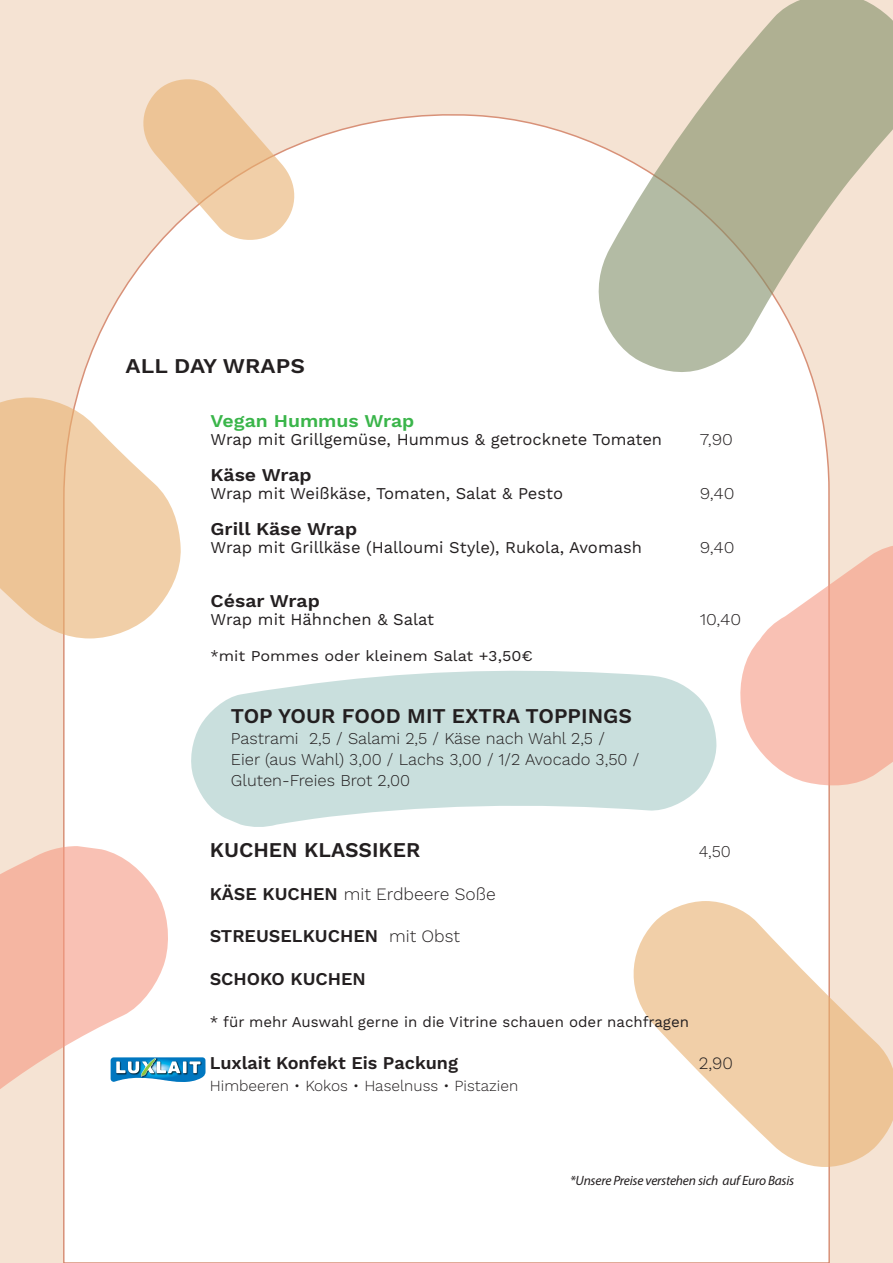
<style>
.page{position:relative;width:893px;height:1263px;background:#f5e3d3}
.page>*{position:absolute;margin:0;border:0;box-sizing:border-box;transform-origin:0 0}
.t1{font:600 21px "Work Sans";color:#231f20}
.t2{font:600 21px "Work Sans";color:#231f20;scale:1.08 1}
.t3{font:600 18px "Work Sans";color:#231f20}
.t4{font:600 18px "Work Sans";color:#231f20;scale:1.08 1}
.t5{font:600 18px "Work Sans";color:#3ab54a;scale:1.08 1}
.t6{font:300 17.4px "Work Sans";color:#231f20}
.t7{font:16.5px "Work Sans";color:#231f20}
.t8{font:300 16.5px/21px "Work Sans";color:#231f20}
.t9{font:300 16.5px "Work Sans";color:#231f20;scale:1.08 1}
.t10{font:300 15.45px "Work Sans";color:#231f20}
.t11{font:15px "Work Sans";color:#231f20}
.t12{font:15px "Work Sans";color:#231f20;scale:.96 1}
.t13{font:italic 13.5px "Myriad Pro";letter-spacing:-.015em;color:#231f20}
.s1{font-weight:600;font-size:18px}
.s2{font-weight:300;font-size:17.4px}
</style>
<div class="page">
<div style="left:63px;top:114px;width:768px;height:1149px;background:#fff"></div>
<svg style="left:143px;top:79px;width:151px;height:161px"></svg>
<svg style="left:599px;top:0;width:294px;height:372px"></svg>
<svg style="left:740px;top:543px;width:153px;height:242px"></svg>
<svg style="left:0;top:397px;width:181px;height:241px"></svg>
<svg style="left:634px;top:901px;width:259px;height:266px;fill:#f1cfa8"></svg>
<svg style="left:0;top:846px;width:206px;height:255px"></svg>
<svg style="left:191px;top:671px;width:525px;height:156px;fill:#c9dfdd"></svg>
<p class="t2" style="left:126px;top:354px;width:168px">ALL DAY WRAPS</p>
<p class="t5" style="left:211px;top:411px;width:190px">Vegan Hummus Wrap</p>
<p class="t7" style="left:211px;top:430px;width:453px">Wrap mit Grillgemüse, Hummus &amp; getrocknete Tomaten</p>
<p class="t9" style="left:700px;top:430px;width:32px">7,90</p>
<p class="t4" style="left:211px;top:465px;width:95px">Käse Wrap</p>
<p class="t7" style="left:211px;top:484px;width:354px">Wrap mit Weißkäse, Tomaten, Salat &amp; Pesto</p>
<p class="t9" style="left:700px;top:484px;width:34px">9,40</p>
<p class="t4" style="left:211px;top:519px;width:137px">Grill Käse Wrap</p>
<p class="t7" style="left:211px;top:538px;width:433px">Wrap mit Grillkäse (Halloumi Style), Rukola, Avomash</p>
<p class="t9" style="left:700px;top:538px;width:34px">9,40</p>
<p class="t4" style="left:211px;top:591px;width:103px">César Wrap</p>
<p class="t7" style="left:211px;top:610px;width:225px">Wrap mit Hähnchen &amp; Salat</p>
<p class="t9" style="left:700px;top:610px;width:40px">10,40</p>
<p class="t12" style="left:211px;top:647px;width:337px">*mit Pommes oder kleinem Salat +3,50€</p>
<p class="t1" style="left:231px;top:703px;width:402px">TOP YOUR FOOD MIT EXTRA TOPPINGS</p>
<p class="t8" style="left:231px;top:728px;width:410px">Pastrami 2,5 / Salami 2,5 / Käse nach Wahl 2,5 /<br>Eier (aus Wahl) 3,00 / Lachs 3,00 / 1/2 Avocado 3,50 /<br>Gluten-Freies Brot 2,00</p>
<p class="t1" style="left:210px;top:838px;width:212px">KUCHEN KLASSIKER</p>
<p class="t8" style="left:699px;top:842px;width:34px">4,50</p>
<p class="t6" style="left:210px;top:883px;width:287px"><span class="s1">KÄSE KUCHEN</span> mit Erdbeere Soße</p>
<p class="t3" style="left:210px;top:925px;width:252px">STREUSELKUCHEN <span class="s2">mit Obst</span></p>
<p class="t3" style="left:210px;top:968px;width:158px">SCHOKO KUCHEN</p>
<p class="t11" style="left:210px;top:1013px;width:481px">* für mehr Auswahl gerne in die Vitrine schauen oder nachfragen</p>
<p class="t3" style="left:210px;top:1053px;width:250px">Luxlait Konfekt Eis Packung</p>
<p class="t6" style="left:699px;top:1053px;width:36px">2,90</p>
<p class="t10" style="left:210px;top:1076px;width:310px">Himbeeren • Kokos • Haselnuss • Pistazien</p>
<p class="t13" style="left:570px;top:1172px;width:226px">*Unsere Preise verstehen sich auf Euro Basis</p>
</div>
